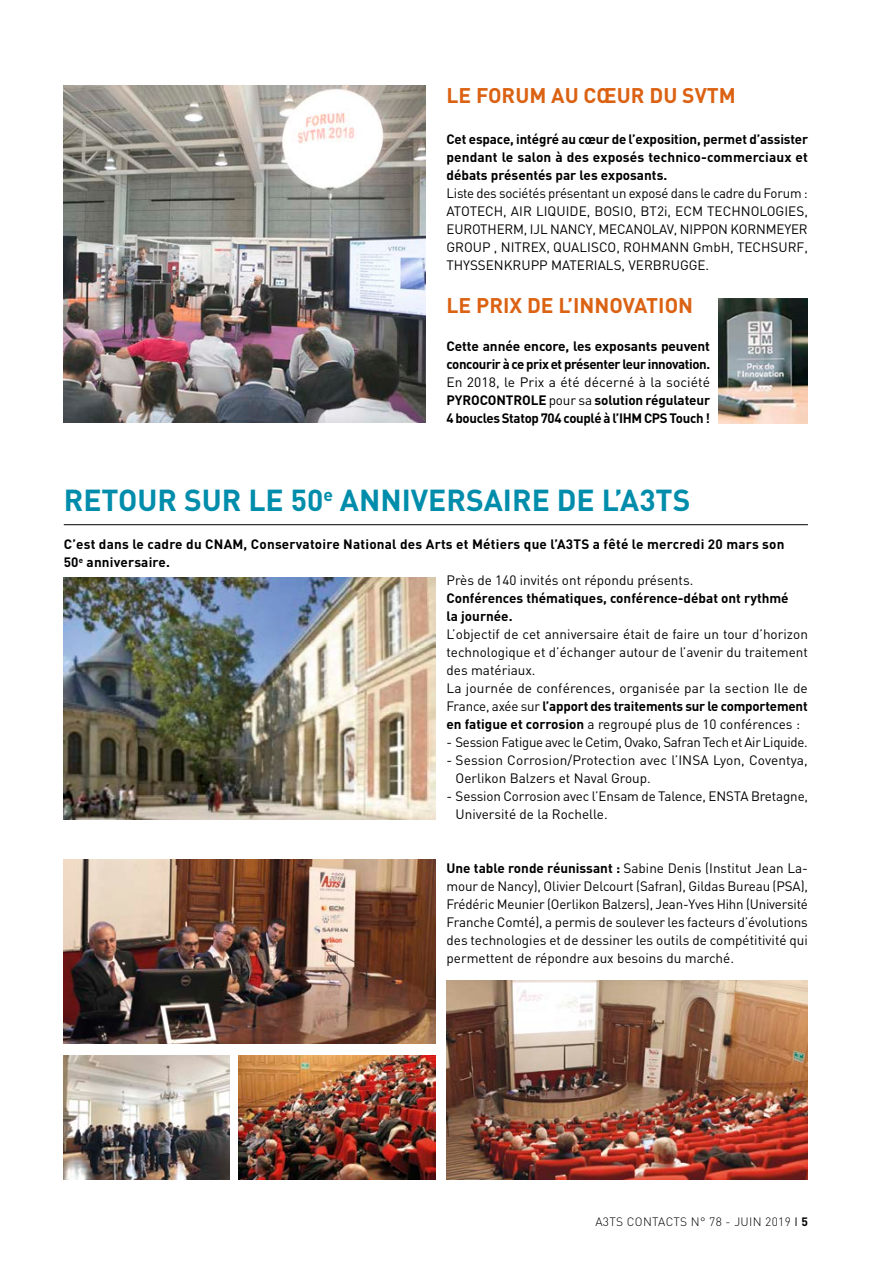
<style>
.page{position:relative;width:893px;height:1263px;background:#fff}
.page>*{position:absolute;margin:0;border:0;box-sizing:border-box;transform-origin:0 0}
.t1{font:700 30px "DIN";color:#008dab}
.t2{font:700 21px "DIN";color:#db6213}
.t3{font:13.5px/18px "DIN";color:#000}
.t4{font:700 13.5px/18px "DIN";color:#000;text-align:justify}
.t5{font:700 13.5px/18px "DIN";letter-spacing:-.03em;color:#000}
.t6{font:13.5px "DIN";letter-spacing:-.02em;color:#000}
.t7{font:300 12px "DIN";letter-spacing:.025em;color:#000}
.s1{font-weight:400}
.s2{font-weight:700}
</style>
<div class="page">
<img style="left:64px;top:85px;width:361px;height:338px">
<img style="left:719px;top:298px;width:89px;height:125px">
<img style="left:64px;top:577px;width:372px;height:242px">
<hr style="left:64px;top:524px;width:744px;height:1px;background:#000">
<img style="left:64px;top:1055px;width:165px;height:124px">
<img style="left:239px;top:1055px;width:197px;height:124px">
<img style="left:446px;top:980px;width:362px;height:199px">
<img style="left:64px;top:860px;width:372px;height:184px">
<h2 class="t2" style="left:446px;top:81px;width:291px">LE FORUM AU CŒUR DU SVTM</h2>
<p class="t4" style="left:446px;top:130px;width:363px">Cet espace, intégré au cœur de l’exposition, permet d’assister pendant le salon à des exposés technico-commerciaux et débats présentés par les exposants.</p>
<p class="t3" style="left:446px;top:184px;width:363px;text-align:justify">Liste des sociétés présentant un exposé dans le cadre du Forum :<br>ATOTECH, AIR LIQUIDE, BOSIO, BT2i, ECM TECHNOLOGIES, EUROTHERM, IJL NANCY, MECANOLAV, NIPPON KORNMEYER GROUP , NITREX, QUALISCO, ROHMANN GmbH, TECHSURF, THYSSENKRUPP MATERIALS, VERBRUGGE.</p>
<h2 class="t2" style="left:446px;top:292px;width:248px">LE PRIX DE L’INNOVATION</h2>
<p class="t5" style="left:446px;top:337px;width:265px">Cette année encore, les exposants peuvent concourir à ce prix et présenter leur innovation.</p>
<p class="t4" style="left:446px;top:373px;width:265px"><span class="s1">En 2018, le Prix a été décerné à la société </span>PYROCONTROLE <span class="s1">pour sa</span> solution régulateur 4 boucles Statop 704 couplé à l’IHM CPS Touch !</p>
<h1 class="t1" style="left:64px;top:480px;width:628px">RETOUR SUR LE 50<sup>e</sup> ANNIVERSAIRE DE L’A3TS</h1>
<p class="t4" style="left:64px;top:535px;width:722px">C’est dans le cadre du CNAM, Conservatoire National des Arts et Métiers que l’A3TS a fêté le mercredi 20 mars son</p>
<p class="t4" style="left:64px;top:553px;width:108px">50<sup>e</sup> anniversaire.</p>
<p class="t3" style="left:446px;top:571px;width:248px">Près de 140 invités ont répondu présents.</p>
<p class="t4" style="left:446px;top:589px;width:344px">Conférences thématiques, conférence-débat ont rythmé la journée.</p>
<p class="t3" style="left:446px;top:625px;width:363px">L’objectif de cet anniversaire était de faire un tour d’horizon technologique et d’échanger autour de l’avenir du traitement des matériaux.<br>La journée de conférences, organisée par la section Ile de France, axée sur <span class="s2">l’apport des traitements sur le comportement en fatigue et corrosion</span> a regroupé plus de 10 conférences :</p>
<p class="t6" style="left:446px;top:734px;width:363px">- Session Fatigue avec le Cetim, Ovako, Safran Tech et Air Liquide.</p>
<p class="t3" style="left:456px;top:751px;width:354px;text-indent:-9px">- Session Corrosion/Protection avec l’INSA Lyon, Coventya,<br>Oerlikon Balzers et Naval Group.</p>
<p class="t3" style="left:456px;top:787px;width:354px;text-indent:-9px">- Session Corrosion avec l’Ensam de Talence, ENSTA Bretagne,<br>Université de la Rochelle.</p>
<p class="t3" style="left:446px;top:859px;width:363px;text-align:justify"><span class="s2">Une table ronde réunissant :</span> Sabine Denis (Institut Jean La&shy;mour de Nancy), Olivier Delcourt (Safran), Gildas Bureau (PSA), Frédéric Meunier (Oerlikon Balzers), Jean-Yves Hihn (Université Franche Comté), a permis de soulever les facteurs d’évolutions des technologies et de dessiner les outils de compétitivité qui permettent de répondre aux besoins du marché.</p>
<p class="t7" style="left:595px;top:1214px;width:214px">A3TS CONTACTS N° 78 - JUIN 2019 <span class="s1">I</span> <span class="s2">5</span></p>
</div>
